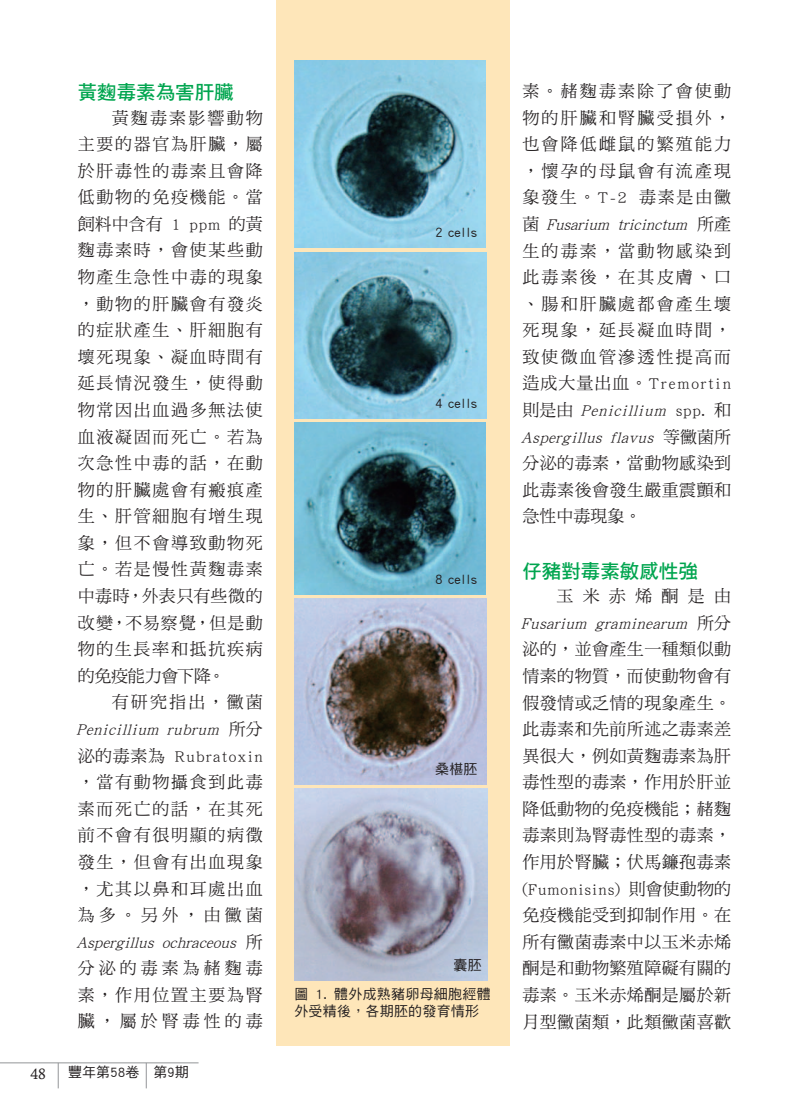
<style>
.page{position:relative;width:808px;height:1106px;background:#fff}
.page>*{position:absolute;margin:0;border:0;box-sizing:border-box;transform-origin:0 0}
.內文{font:19.5px "DF Hei Std W7";color:#00a54f}
.內文-2{font:16.95px/26.5px "DF Ming Std W5";letter-spacing:.045em;color:#231f20;text-align:justify}
.t1{font:15px "Calisto";color:#231f20}
.內文-3{font:13.95px/16.5px "DF Hei Std W5";letter-spacing:.02em;color:#231f20}
.正常{font:13.95px "DF Hei Std W5";color:#231f20}
.s1{font-style:italic}
</style>
<div class="page">
<hr style="left:0;top:1062px;width:199px;height:1px;background:#939598">
<svg style="left:58px;top:1062px;width:1px;height:26px"></svg>
<svg style="left:146px;top:1062px;width:1px;height:26px"></svg>
<div style="left:276px;top:0;width:234px;height:1046px;background:#fee6b9"></div>
<img style="left:295px;top:61px;width:191px;height:187px">
<img style="left:295px;top:252px;width:191px;height:166px">
<img style="left:295px;top:423px;width:190px;height:171px">
<img style="left:295px;top:599px;width:191px;height:185px">
<img style="left:295px;top:788px;width:193px;height:192px">
<p class="內文" style="left:78px;top:82px;width:157px">黃麴毒素為害肝臟</p>
<p class="內文-2" style="left:78px;top:104px;width:187px;text-indent:34px">黃麴毒素影響動物主要的器官為肝臟，屬於肝毒性的毒素且會降低動物的免疫機能。當飼料中含有 1 ppm 的黃麴毒素時，會使某些動物產生急性中毒的現象，動物的肝臟會有發炎的症狀產生、肝細胞有壞死現象、凝血時間有延長情況發生，使得動物常因出血過多無法使血液凝固而死亡。若為次急性中毒的話，在動物的肝臟處會有瘢痕產生、肝管細胞有增生現象，但不會導致動物死亡。若是慢性黃麴毒素中毒時，外表只有些微的改變，不易察覺，但是動物的生長率和抵抗疾病的免疫能力會下降。</p>
<p class="內文-2" style="left:76px;top:688px;width:188px;text-indent:36px">有研究指出，黴菌<span class="s1">Penicillium rubrum</span> 所分泌的毒素為 Rubratoxin，當有動物攝食到此毒素而死亡的話，在其死前不會有很明顯的病徵發生，但會有出血現象，尤其以鼻和耳處出血為多。另外，由黴菌<span class="s1">Aspergillus ochraceous</span> 所分泌的毒素為赭麴毒素，作用位置主要為腎臟，屬於腎毒性的毒</p>
<p class="t1" style="left:30px;top:1064px;width:17px">48</p>
<p class="正常" style="left:68px;top:1064px;width:122px">豐年第58卷　第9期</p>
<p class="內文-3" style="left:435px;top:223px;width:43px">2 cells</p>
<p class="內文-3" style="left:435px;top:394px;width:43px">4 cells</p>
<p class="內文-3" style="left:435px;top:570px;width:43px">8 cells</p>
<p class="內文-3" style="left:435px;top:760px;width:44px">桑椹胚</p>
<p class="內文-3" style="left:453px;top:956px;width:30px">囊胚</p>
<p class="內文-3" style="left:294px;top:985px;width:198px">圖 1. 體外成熟豬卵母細胞經體外受精後，各期胚的發育情形</p>
<p class="內文-2" style="left:521px;top:77px;width:212px">素。赭麴毒素除了會使動物的肝臟和腎臟受損外，也會降低雌鼠的繁殖能力，懷孕的母鼠會有流產現象發生。T-2 毒素是由黴菌 <span class="s1">Fusarium tricinctum</span> 所產生的毒素，當動物感染到此毒素後，在其皮膚、口、腸和肝臟處都會產生壞死現象，延長凝血時間，致使微血管滲透性提高而造成大量出血。Tremortin則是由 <span class="s1">Penicillium</span> s p p . 和<span class="s1">Aspergillus flavus</span> 等黴菌所分泌的毒素，當動物感染到此毒素後會發生嚴重震顫和急性中毒現象。</p>
<p class="內文" style="left:522px;top:560px;width:177px">仔豬對毒素敏感性強</p>
<p class="內文-2" style="left:521px;top:582px;width:212px;text-indent:36px">玉米赤烯酮是由<span class="s1">Fusarium graminearum</span> 所分泌的，並會產生一種類似動情素的物質，而使動物會有假發情或乏情的現象產生。此毒素和先前所述之毒素差異很大，例如黃麴毒素為肝毒性型的毒素，作用於肝並降低動物的免疫機能；赭麴毒素則為腎毒性型的毒素，作用於腎臟；伏馬鐮孢毒素(Fumonisins) 則會使動物的免疫機能受到抑制作用。在所有黴菌毒素中以玉米赤烯酮是和動物繁殖障礙有關的毒素。玉米赤烯酮是屬於新月型黴菌類，此類黴菌喜歡</p>
</div>
